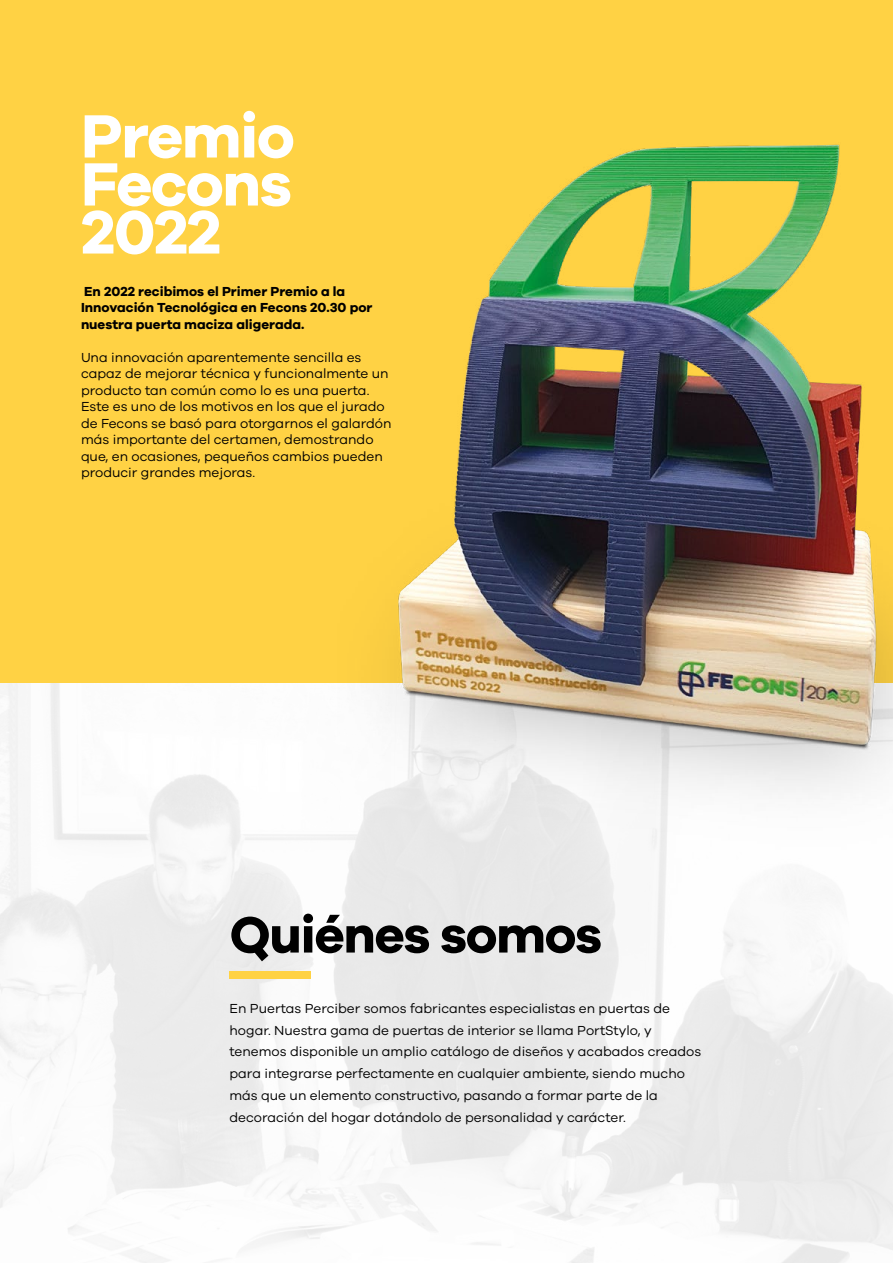
<style>
.page{position:relative;width:893px;height:1263px;background:#fff}
.page>*{position:absolute;margin:0;border:0;box-sizing:border-box;transform-origin:0 0}
.t1{font:700 63px/48px "Galano Grotesque";letter-spacing:-.025em;color:#fff;text-align:justify}
.t2{font:700 52.5px "Galano Grotesque";letter-spacing:-.025em;color:#000}
.t3{font:13.5px/16.5px "Galano Grotesque";color:#000}
.t4{font:700 13.5px/16.5px "Galano Grotesque";color:#000}
</style>
<div class="page">
<img style="left:0;top:682px;width:893px;height:581px">
<div style="left:0;top:0;width:893px;height:682px;background:#ffd244"></div>
<img style="left:337px;top:144px;width:556px;height:740px">
<div style="left:230px;top:971px;width:80px;height:8px;background:#ffd244"></div>
<h1 class="t1" style="left:81px;top:110px;width:215px">Premio Fecons 2022</h1>
<p class="t4" style="left:81px;top:282px;width:293px">En 2022 recibimos el Primer Premio a la<br>Innovación Tecnológica en Fecons 20.30 por nuestra puerta maciza aligerada.</p>
<p class="t3" style="left:81px;top:348px;width:312px">Una innovación aparentemente sencilla es capaz de mejorar técnica y funcionalmente un producto tan común como lo es una puerta.<br>Este es uno de los motivos en los que el jurado de Fecons se basó para otorgarnos el galardón más importante del certamen, demostrando que, en ocasiones, pequeños cambios pueden producir grandes mejoras.</p>
<h2 class="t2" style="left:230px;top:902px;width:374px">Quiénes somos</h2>
<p class="t3" style="left:230px;top:997px;width:473px;line-height:21.8px">En Puertas Perciber somos fabricantes especialistas en puertas de hogar. Nuestra gama de puertas de interior se llama PortStylo, y tenemos disponible un amplio catálogo de diseños y acabados creados para integrarse perfectamente en cualquier ambiente, siendo mucho más que un elemento constructivo, pasando a formar parte de la decoración del hogar dotándolo de personalidad y carácter.</p>
</div>
